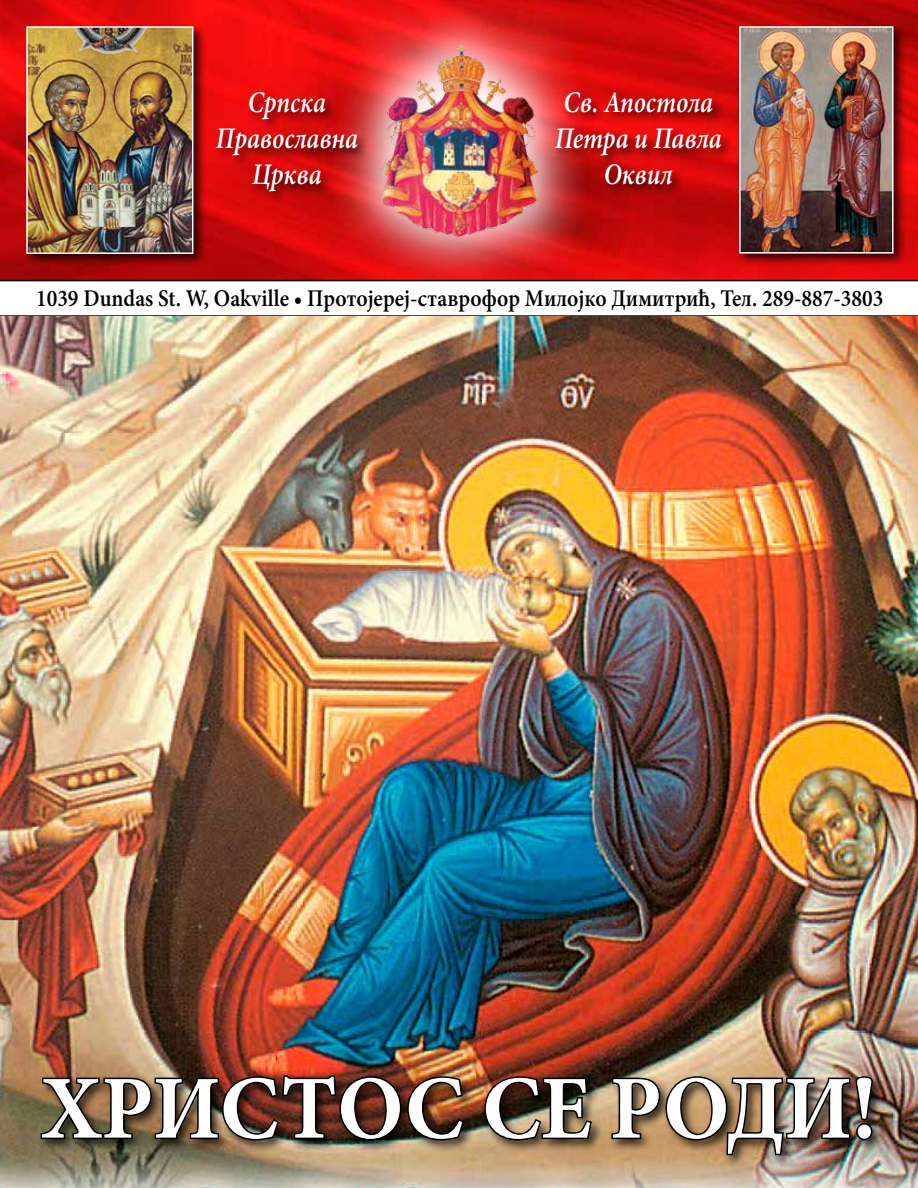
<style>
.page{position:relative;width:918px;height:1188px;background:#fff}
.page>*{position:absolute;margin:0;border:0;box-sizing:border-box;transform-origin:0 0}
.t1{font:700 90px "Minion Pro";color:#fff;scale:.96 1}
.t2{font:italic 600 30px/36px "Minion Pro";color:#fff;text-align:center;scale:.84 1}
.t3{font:600 24px "Minion Pro";color:#000;scale:.9 1}
</style>
<div class="page">
<img style="left:0;top:0;width:918px;height:280px">
<div style="left:736px;top:23px;width:170px;height:243px;background:#000;opacity:.75"></div>
<img style="left:742px;top:29px;width:149px;height:222px">
<div style="left:739px;top:26px;width:155px;height:228px;border:2px solid #fff"></div>
<div style="left:23px;top:23px;width:183px;height:244px;background:#000;opacity:.75"></div>
<img style="left:29px;top:29px;width:161px;height:222px">
<div style="left:26px;top:26px;width:167px;height:228px;border:2px solid #fff"></div>
<svg style="left:326px;top:0;width:266px;height:282px;background:#dc2829"></svg>
<img style="left:381px;top:44px;width:156px;height:192px">
<div style="left:552px;top:89px;width:182px;height:108px;background:#000;opacity:.75"></div>
<div style="left:213px;top:89px;width:157px;height:115px;background:#000;opacity:.75"></div>
<hr style="left:0;top:280px;width:918px;height:1px;background:#000">
<hr style="left:0;top:315px;width:918px;height:2px;background:#000">
<img style="left:0;top:317px;width:918px;height:871px">
<div style="left:38px;top:1073px;width:847px;height:95px;background:#000;opacity:.75"></div>
<img style="left:39px;top:1074px;width:427px;height:68px">
<img style="left:483px;top:1075px;width:110px;height:67px">
<img style="left:610px;top:1075px;width:264px;height:82px">
<p class="t2" style="left:216px;top:84px;width:170px">Српска<br>Православна<br>Црква</p>
<p class="t2" style="left:555px;top:84px;width:200px">Св. Апостола<br>Петра и Павла<br>Оквил</p>
<p class="t3" style="left:36px;top:282px;width:943px">1039 Dundas St. W, Oakville • Протојереј-ставрофор Милојко Димитрић, Тел. 289-887-3803</p>
<h1 class="t1" style="left:41px;top:1045px;width:872px">ХРИСТОС СЕ РОДИ!</h1>
</div>
